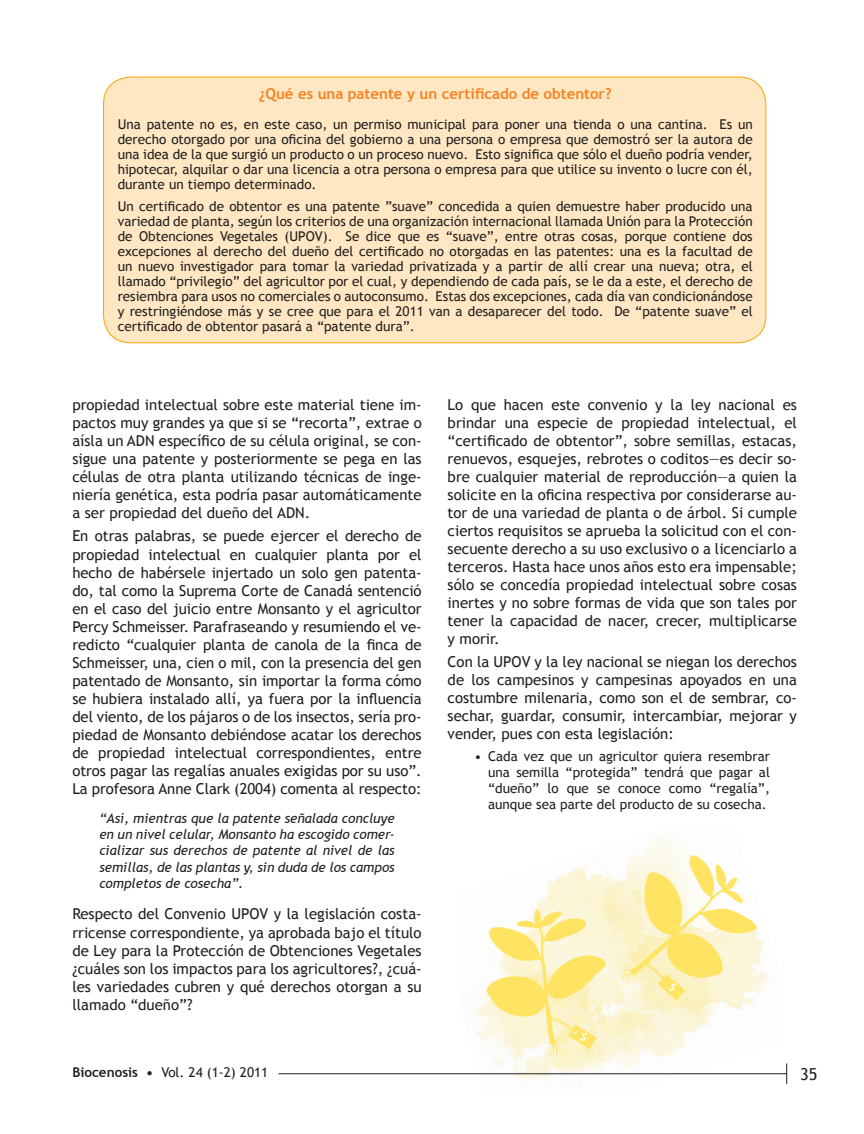
<style>
.page{position:relative;width:864px;height:1134px;background:#fff}
.page>*{position:absolute;margin:0;border:0;box-sizing:border-box;transform-origin:0 0}
.t1{font:16.5px "Trebuchet MS";color:#231f20}
.t2{font:15px/18px "Trebuchet MS";color:#231f20;text-align:justify}
.Cuadro-Titulo{font:700 15px "Trebuchet MS";color:#f58220}
.Cuadros{font:13.5px/15px "Trebuchet MS";color:#231f20;text-align:justify}
.Cita_textual{font:italic 13.5px/16.2px "Trebuchet MS";color:#231f20;text-align:justify}
.Lista_con_viñetas{font:13.5px/16.2px "Trebuchet MS";color:#231f20;text-align:justify}
.s1{font-weight:700}
</style>
<div class="page">
<img style="left:461px;top:834px;width:323px;height:254px">
<svg style="left:485px;top:851px;width:274px;height:210px"></svg>
<svg style="left:786px;top:1064px;width:1px;height:20px"></svg>
<hr style="left:279px;top:1073px;width:508px;height:1px;background:#231f20">
<div style="left:104px;top:77px;width:662px;height:266px;background:#fee7c2;border-radius:27px"></div>
<p class="Cuadro-Titulo" style="left:259px;top:85px;width:354px">¿Qué es una patente y un certificado de obtentor?</p>
<p class="Cuadros" style="left:118px;top:117px;width:637px">Una patente no es, en este caso, un permiso municipal para poner una tienda o una cantina. Es un derecho otorgado por una oficina del gobierno a una persona o empresa que demostró ser la autora de una idea de la que surgió un producto o un proceso nuevo. Esto significa que sólo el dueño podría vender, hipotecar, alquilar o dar una licencia a otra persona o empresa para que utilice su invento o lucre con él, durante un tiempo determinado.</p>
<p class="Cuadros" style="left:118px;top:199px;width:637px">Un certificado de obtentor es una patente ”suave” concedida a quien demuestre haber producido una variedad de planta, según los criterios de una organización internacional llamada Unión para la Protección de Obtenciones Vegetales (UPOV). Se dice que es “suave”, entre otras cosas, porque contiene dos excepciones al derecho del dueño del certificado no otorgadas en las patentes: una es la facultad de un nuevo investigador para tomar la variedad privatizada y a partir de allí crear una nueva; otra, el llamado “privilegio” del agricultor por el cual, y dependiendo de cada país, se le da a este, el derecho de resiembra para usos no comerciales o autoconsumo. Estas dos excepciones, cada día van condicionándose y restringiéndose más y se cree que para el 2011 van a desaparecer del todo. De “patente suave” el certificado de obtentor pasará a “patente dura”.</p>
<p class="t2" style="left:72px;top:395px;width:351px">propiedad intelectual sobre este material tiene im&shy;pactos muy grandes ya que si se “recorta”, extrae o aísla un ADN específico de su célula original, se con&shy;sigue una patente y posteriormente se pega en las células de otra planta utilizando técnicas de inge&shy;niería genética, esta podría pasar automáticamente a ser propiedad del dueño del ADN.</p>
<p class="t2" style="left:72px;top:527px;width:351px">En otras palabras, se puede ejercer el derecho de propiedad intelectual en cualquier planta por el hecho de habérsele injertado un solo gen patenta&shy;do, tal como la Suprema Corte de Canadá sentenció en el caso del juicio entre Monsanto y el agricultor Percy Schmeisser. Parafraseando y resumiendo el ve&shy;redicto “cualquier planta de canola de la finca de Schmeisser, una, cien o mil, con la presencia del gen patentado de Monsanto, sin importar la forma cómo se hubiera instalado allí, ya fuera por la influencia del viento, de los pájaros o de los insectos, sería pro&shy;piedad de Monsanto debiéndose acatar los derechos de propiedad intelectual correspondientes, entre otros pagar las regalías anuales exigidas por su uso”.<br>La profesora Anne Clark (2004) comenta al respecto:</p>
<p class="Cita_textual" style="left:99px;top:810px;width:297px">“Así, mientras que la patente señalada concluye en un nivel celular, Monsanto ha escogido comer&shy;cializar sus derechos de patente al nivel de las semillas, de las plantas y, sin duda de los campos completos de cosecha”.</p>
<p class="t2" style="left:72px;top:905px;width:351px">Respecto del Convenio UPOV y la legislación costa&shy;rricense correspondiente, ya aprobada bajo el título de Ley para la Protección de Obtenciones Vegetales ¿cuáles son los impactos para los agricultores?, ¿cuá&shy;les variedades cubren y qué derechos otorgan a su llamado “dueño”?</p>
<p class="Cuadros" style="left:72px;top:1065px;width:197px"><span class="s1">Biocenosis •</span> Vol. 24 (1-2) 2011</p>
<p class="t2" style="left:448px;top:395px;width:351px">Lo que hacen este convenio y la ley nacional es brindar una especie de propiedad intelectual, el “certificado de obtentor”, sobre semillas, estacas, renuevos, esquejes, rebrotes o coditos—es decir so&shy;bre cualquier material de reproducción—a quien la solicite en la oficina respectiva por considerarse au&shy;tor de una variedad de planta o de árbol. Si cumple ciertos requisitos se aprueba la solicitud con el con&shy;secuente derecho a su uso exclusivo o a licenciarlo a terceros. Hasta hace unos años esto era impensable; sólo se concedía propiedad intelectual sobre cosas inertes y no sobre formas de vida que son tales por tener la capacidad de nacer, crecer, multiplicarse y morir.</p>
<p class="t2" style="left:448px;top:653px;width:351px">Con la UPOV y la ley nacional se niegan los derechos de los campesinos y campesinas apoyados en una costumbre milenaria, como son el de sembrar, co&shy;sechar, guardar, consumir, intercambiar, mejorar y vender, pues con esta legislación:</p>
<p class="Lista_con_viñetas" style="left:488px;top:748px;width:283px;text-indent:-14px">• Cada vez que un agricultor quiera resembrar una semilla “protegida” tendrá que pagar al “dueño” lo que se conoce como “regalía”, aunque sea parte del producto de su cosecha.</p>
<p class="t1" style="left:800px;top:1064px;width:19px">35</p>
</div>
